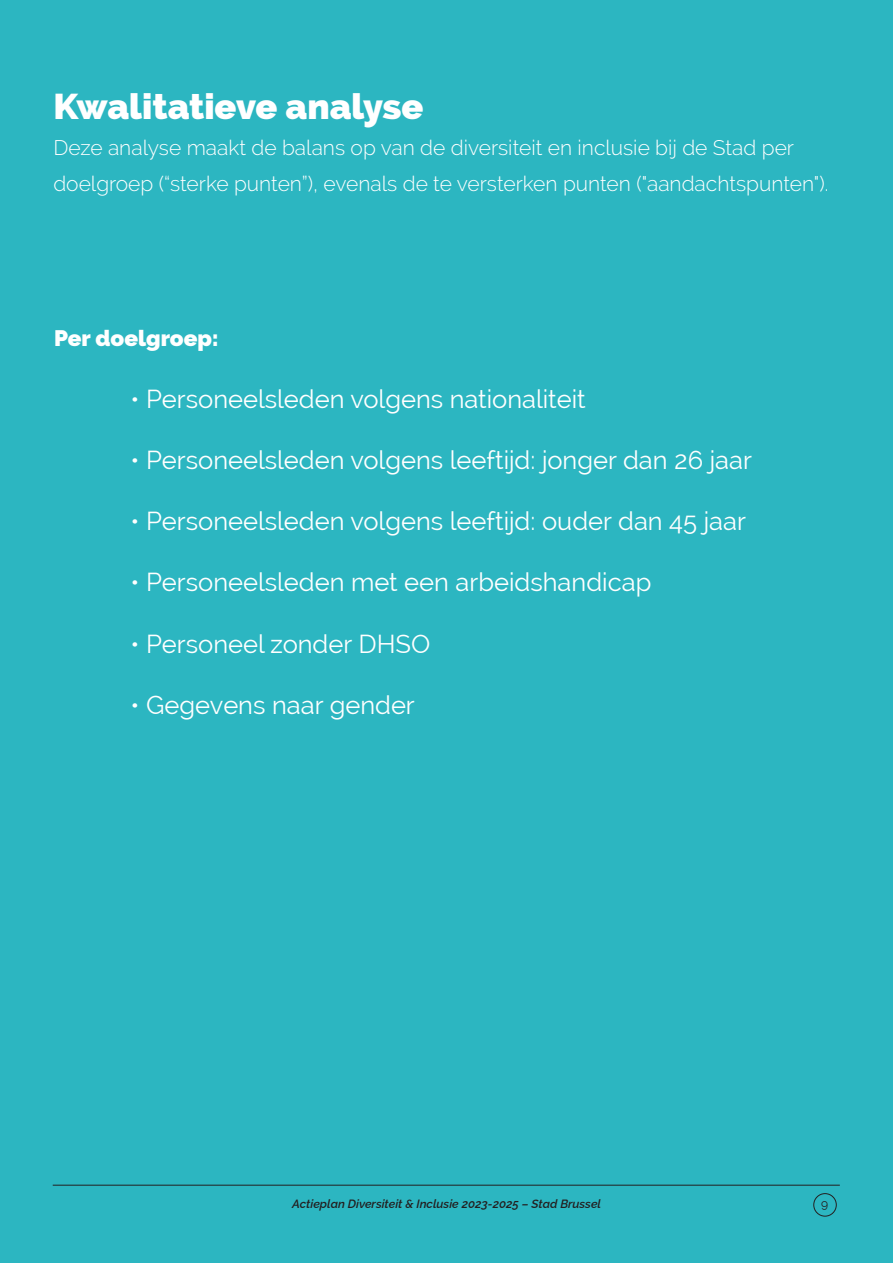
<style>
.page{position:relative;width:893px;height:1263px;background:#2cb6c1}
.page>*{position:absolute;margin:0;border:0;box-sizing:border-box;transform-origin:0 0}
.Big_tekst_vak{font:800 36px "Raleway";color:#fff}
.Big_tekst_vak-2{font:25.5px "Raleway";color:#fff}
.Big_tekst_vak-3{font:800 22.5px "Raleway";color:#fff}
.Big_tekst_vak-4{font:300 21px/36px "Raleway";color:#fff}
.t1{font:italic 100 12px "Raleway";color:#231f20}
.t2{font:12px "Raleway";color:#231f20}
</style>
<div class="page">
<div style="left:814px;top:1193px;width:22px;height:23px;border:1px solid #231f20;border-radius:50%"></div>
<hr style="left:53px;top:1185px;width:787px;height:1px;background:#231f20">
<p class="Big_tekst_vak" style="left:53px;top:85px;width:372px">Kwalitatieve analyse</p>
<p class="Big_tekst_vak-4" style="left:53px;top:129px;width:777px">Deze analyse maakt de balans op van de diversiteit en inclusie bij de Stad per doelgroep (“sterke punten”), evenals de te versterken punten ("aandachtspunten").</p>
<p class="Big_tekst_vak-3" style="left:54px;top:325px;width:166px">Per doelgroep:</p>
<p class="Big_tekst_vak-2" style="left:131px;top:384px;width:457px">• Personeelsleden volgens nationaliteit</p>
<p class="Big_tekst_vak-2" style="left:131px;top:445px;width:623px">• Personeelsleden volgens leeftijd: jonger dan 26 jaar</p>
<p class="Big_tekst_vak-2" style="left:131px;top:506px;width:617px">• Personeelsleden volgens leeftijd: ouder dan 45 jaar</p>
<p class="Big_tekst_vak-2" style="left:131px;top:567px;width:522px">• Personeelsleden met een arbeidshandicap</p>
<p class="Big_tekst_vak-2" style="left:131px;top:629px;width:301px">• Personeel zonder DHSO</p>
<p class="Big_tekst_vak-2" style="left:131px;top:690px;width:286px">• Gegevens naar gender</p>
<p class="t1" style="left:292px;top:1194px;width:310px">Actieplan Diversiteit &amp; Inclusie 2023-2025 – Stad Brussel</p>
<p class="t2" style="left:821px;top:1197px;width:9px">9</p>
</div>
